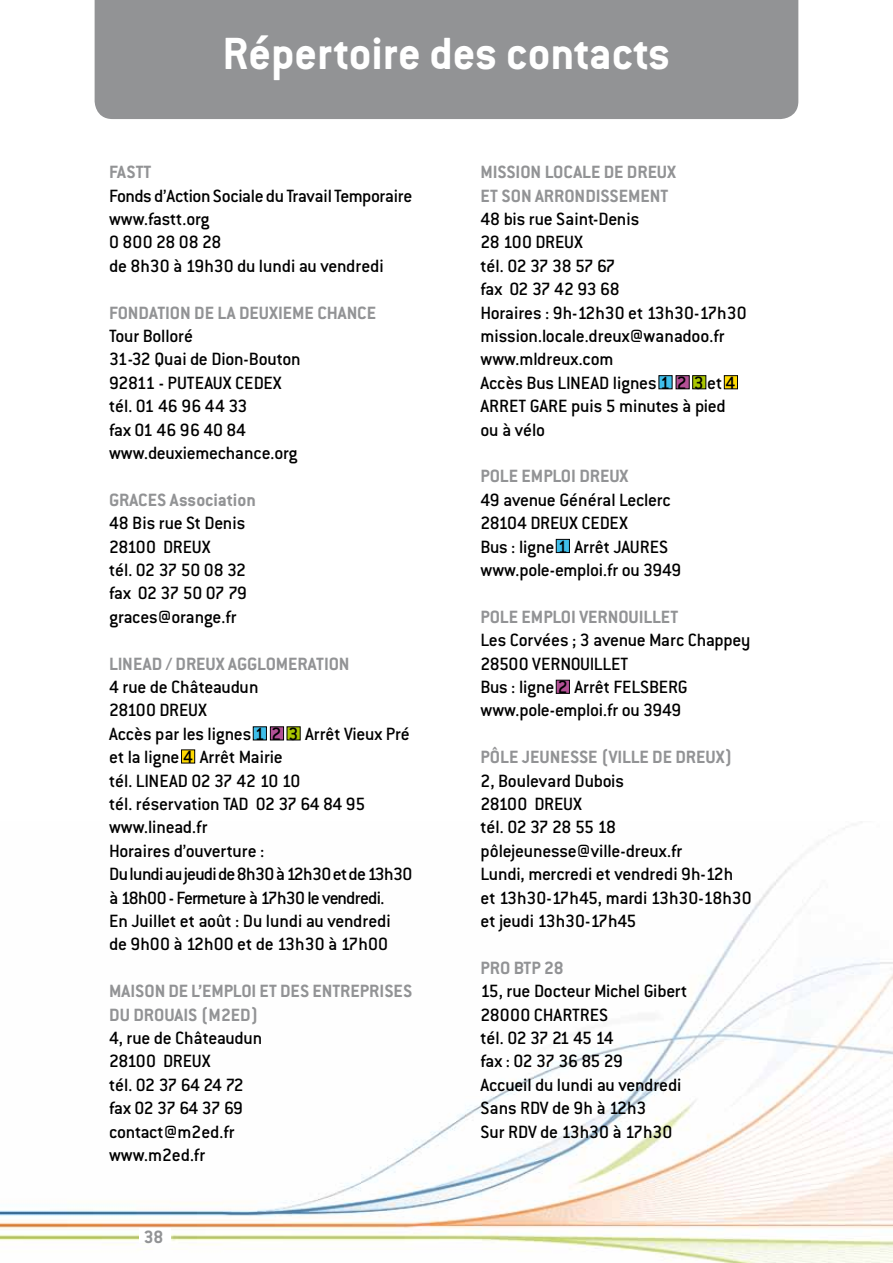
<style>
.page{position:relative;width:893px;height:1263px;background:#fff}
.page>*{position:absolute;margin:0;border:0;box-sizing:border-box;transform-origin:0 0}
.t1{font:700 49.5px "Conduit ITC Std";color:#fff}
.t2{font:500 19.5px/23.4px "Conduit ITC Std";letter-spacing:-.015em;color:#000}
.t3{font:700 19.5px/23.4px "Conduit ITC Std";color:#929395}
</style>
<div class="page">
<div style="left:724px;top:375px;width:14px;height:14px;background:#ffda00;border:1px solid #000"></div>
<div style="left:658px;top:375px;width:14px;height:14px;background:#3fbfeb;border:1px solid #000"></div>
<div style="left:676px;top:375px;width:14px;height:14px;background:#b35095;border:1px solid #000"></div>
<div style="left:692px;top:375px;width:14px;height:14px;background:#aac600;border:1px solid #000"></div>
<div style="left:556px;top:539px;width:14px;height:14px;background:#3fbfeb;border:1px solid #000"></div>
<div style="left:556px;top:680px;width:14px;height:14px;background:#b35095;border:1px solid #000"></div>
<div style="left:181px;top:749px;width:14px;height:14px;background:#ffda00;border:1px solid #000"></div>
<div style="left:253px;top:726px;width:14px;height:14px;background:#3fbfeb;border:1px solid #000"></div>
<div style="left:270px;top:726px;width:14px;height:14px;background:#b35095;border:1px solid #000"></div>
<svg style="left:287px;top:726px;width:14px;height:14px"></svg>
<img style="left:0;top:828px;width:893px;height:435px">
<div style="left:95px;top:0;width:703px;height:119px;background:#929395"></div>
<div style="left:140px;top:1229px;width:31px;height:14px;background:#fff"></div>
<h1 class="t1" style="left:222px;top:24px;width:450px">Répertoire des contacts</h1>
<p class="t3" style="left:109px;top:160px;width:44px">FASTT</p>
<p class="t2" style="left:109px;top:183px;width:305px">Fonds d’Action Sociale du Travail Temporaire www.fastt.org<br>0 800 28 08 28<br>de 8h30 à 19h30 du lundi au vendredi</p>
<p class="t3" style="left:109px;top:300px;width:268px">FONDATION DE LA DEUXIEME CHANCE</p>
<p class="t2" style="left:109px;top:324px;width:193px">Tour Bolloré<br>31-32 Quai de Dion-Bouton<br>92811 - Puteaux</p>
<p class="t2" style="left:109px;top:370px;width:190px;text-indent:126px">Cedex<br>tél. 01 46 96 44 33<br>fax 01 46 96 40 84 www.deuxiemechance.org</p>
<p class="t3" style="left:109px;top:487px;width:148px">GRACES Association</p>
<p class="t2" style="left:109px;top:511px;width:139px">48 Bis rue St Denis<br>28100 DREUX<br>tél. 02 37 50 08 32 fax 02 37 50 07 79 graces@orange.fr</p>
<p class="t3" style="left:109px;top:651px;width:242px">LINEAD / DREUX AGGLOMERATION</p>
<p class="t2" style="left:109px;top:675px;width:305px">4 rue de Châteaudun<br>28100 Dreux<br>Accès par les lignes 1 2 3 Arrêt Vieux Pré et la ligne 4 Arrêt Mairie<br>tél. LINEAD 02 37 42 10 10<br>tél. réservation TAD 02 37 64 84 95 www.linead.fr<br>Horaires d’ouverture :<br>Du lundi au jeudi de 8h30 à 12h30 et de 13h30 à 18h00 - Fermeture à 17h30 le vendredi.<br>En Juillet et août : Du lundi au vendredi de 9h00 à 12h00 et de 13h30 à 17h00</p>
<p class="t3" style="left:109px;top:979px;width:305px">MAISON DE L’EMPLOI ET DES ENTREPRISES<br>DU DROUAIS (M2ED)</p>
<p class="t2" style="left:109px;top:1026px;width:155px">4, rue de Châteaudun<br>28100 DREUX<br>tél. 02 37 64 24 72 fax 02 37 64 37 69 contact@m2ed.fr www.m2ed.fr</p>
<p class="t3" style="left:144px;top:1225px;width:21px">38</p>
<p class="t3" style="left:480px;top:160px;width:168px">MISSION LOCALE de Dreux et son Arrondissement</p>
<p class="t2" style="left:480px;top:207px;width:268px">48 bis rue Saint-Denis<br>28 100 DREUX<br>tél. 02 37 38 57 67<br>fax 02 37 42 93 68<br>Horaires : 9h-12h30 et 13h30-17h30 mission.locale.dreux@wanadoo.fr www.mldreux.com<br>Accès Bus LINEAD lignes 1 2 3 et 4<br>ARRET GARE puis 5 minutes à pied ou à vélo</p>
<p class="t3" style="left:480px;top:464px;width:150px">POLE EMPLOI DREUX</p>
<p class="t2" style="left:480px;top:487px;width:202px">49 avenue Général Leclerc<br>28104 DREUX CEDEX<br>Bus : ligne 1 Arrêt JAURES www.pole-emploi.fr ou 3949</p>
<p class="t3" style="left:480px;top:604px;width:199px">POLE EMPLOI VERNOUILLET</p>
<p class="t2" style="left:480px;top:628px;width:271px">Les Corvées ; 3 avenue Marc Chappey<br>28500 VERNOUILLET<br>Bus : ligne 2 Arrêt FELSBERG www.pole-emploi.fr ou 3949</p>
<p class="t3" style="left:480px;top:745px;width:253px">PÔLE JEUNESSE (VILLE DE DREUX)</p>
<p class="t2" style="left:480px;top:768px;width:273px">2, Boulevard Dubois<br>28100 DREUX<br>tél. 02 37 28 55 18 pôlejeunesse@ville-dreux.fr<br>Lundi, mercredi et vendredi 9h-12h et 13h30-17h45, mardi 13h30-18h30 et jeudi 13h30-17h45</p>
<p class="t3" style="left:480px;top:955px;width:85px">PRO BTP 28</p>
<p class="t2" style="left:480px;top:979px;width:208px">15, rue Docteur Michel Gibert<br>28000 CHARTRES<br>tél. 02 37 21 45 14<br>fax : 02 37 36 85 29<br>Accueil du lundi au vendredi<br>Sans RDV de 9h à 12h3<br>Sur RDV de 13h30 à 17h30</p>
</div>
